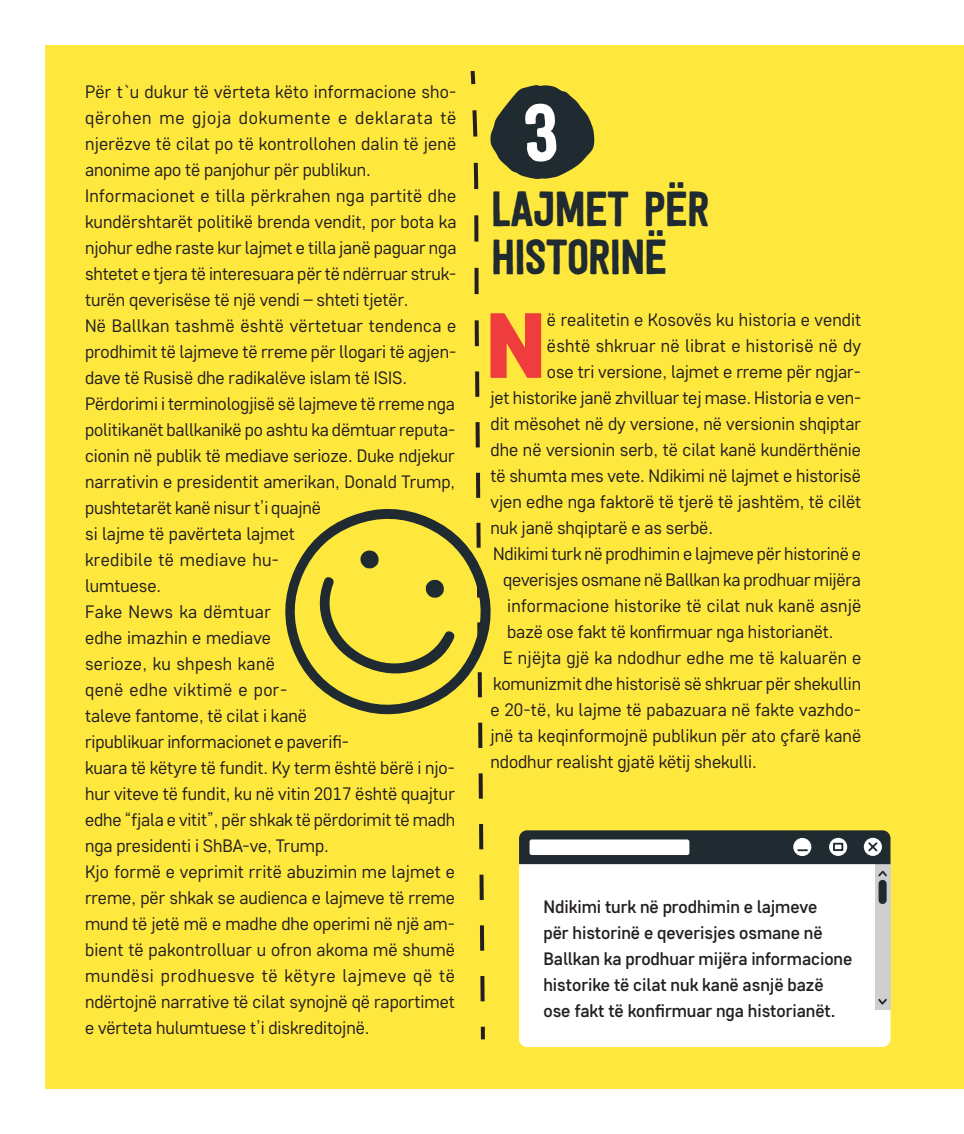
<style>
.page{position:relative;width:964px;height:1134px;background:#fff}
.page>*{position:absolute;margin:0;border:0;box-sizing:border-box;transform-origin:0 0}
.t1{font:900 92.2px "Core Sans D75";color:#ee3d3c}
.t2{font:49px/47.4px "Festivo Letters No.1";letter-spacing:-.04em;color:#1f2a31}
.t3{font:18px/26px "Core Sans D35";letter-spacing:-.005em;color:#231f20}
.t4{font:500 18px/26px "Core Sans D45";letter-spacing:-.005em;color:#231f20}
.t5{font:18px "Core Sans D35";letter-spacing:.015em;color:#231f20}
</style>
<div class="page">
<div style="left:45px;top:45px;width:919px;height:1044px;background:#ffe83e"></div>
<svg style="left:520px;top:1043px;width:370px;height:4px"></svg>
<svg style="left:285px;top:508px;width:183px;height:207px"></svg>
<svg style="left:468px;top:70px;width:422px;height:973px"></svg>
<p class="t3" style="left:85px;top:78px;width:373px">Për t`u dukur të vërteta këto informacione sho&shy;qërohen me gjoja dokumente e deklarata të njerëzve të cilat po të kontrollohen dalin të jenë anonime apo të panjohur për publikun.<br>Informacionet e tilla përkrahen nga partitë dhe kundërshtarët politikë brenda vendit, por bota ka njohur edhe raste kur lajmet e tilla janë paguar nga shtetet e tjera të interesuara për të ndërruar struk&shy;turën qeverisëse të një vendi – shteti tjetër.<br>Në Ballkan tashmë është vërtetuar tendenca e prodhimit të lajmeve të rreme për llogari të agjen&shy;dave të Rusisë dhe radikalëve islam të ISIS.<br>Përdorimi i terminologjisë së lajmeve të rreme nga politikanët ballkanikë po ashtu ka dëmtuar reputa&shy;cionin në publik të mediave serioze. Duke ndjekur narrativin e presidentit amerikan, Donald Trump, pushtetarët kanë nisur t’i quajnë<br>si lajme të pavërteta lajmet<br>kredibile të mediave hu-<br>lumtuese.<br>Fake News ka dëmtuar<br>edhe imazhin e mediave<br>serioze, ku shpesh kanë<br>qenë edhe viktimë e por-<br>taleve fantome, të cilat i kanë<br>ripublikuar informacionet e paverifi-<br>kuara të këtyre të fundit. Ky term është bërë i njo&shy;hur viteve të fundit, ku në vitin 2017 është quajtur edhe “fjala e vitit”, për shkak të përdorimit të madh nga presidenti i ShBA-ve, Trump.<br>Kjo formë e veprimit rritë abuzimin me lajmet e rreme, për shkak se audienca e lajmeve të rreme mund të jetë më e madhe dhe operimi në një am&shy;bient të pakontrolluar u ofron akoma më shumë mundësi prodhuesve të këtyre lajmeve që të ndërtojnë narrative të cilat synojnë që raportimet e vërteta hulumtuese t’i diskreditojnë.</p>
<h2 class="t2" style="left:490px;top:184px;width:221px">LAJMET PËR<br>HISTORINË</h2>
<h1 class="t1" style="left:484px;top:285px;width:64px">N</h1>
<p class="t3" style="left:547px;top:306px;width:316px">ë realitetin e Kosovës ku historia e vendit</p>
<p class="t5" style="left:547px;top:334px;width:316px">është shkruar në librat e historisë në dy</p>
<p class="t3" style="left:547px;top:358px;width:316px">ose tri versione, lajmet e rreme për ngjar-</p>
<p class="t3" style="left:490px;top:384px;width:372px">jet historike janë zhvilluar tej mase. Historia e ven-</p>
<p class="t3" style="left:490px;top:410px;width:372px">dit mësohet në dy versione, në versionin shqiptar</p>
<p class="t3" style="left:490px;top:436px;width:372px">dhe në versionin serb, të cilat kanë kundërthënie</p>
<p class="t3" style="left:490px;top:462px;width:372px">të shumta mes vete. Ndikimi në lajmet e historisë</p>
<p class="t3" style="left:490px;top:488px;width:372px">vjen edhe nga faktorë të tjerë të jashtëm, të cilët</p>
<p class="t3" style="left:490px;top:514px;width:224px">nuk janë shqiptarë e as serbë.</p>
<p class="t3" style="left:493px;top:540px;width:369px">Ndikimi turk në prodhimin e lajmeve për historinë e</p>
<p class="t3" style="left:503px;top:566px;width:359px">qeverisjes osmane në Ballkan ka prodhuar mijëra</p>
<p class="t3" style="left:507px;top:592px;width:356px">informacione historike të cilat nuk kanë asnjë</p>
<p class="t3" style="left:507px;top:618px;width:328px">bazë ose fakt të konfirmuar nga historianët.</p>
<p class="t5" style="left:503px;top:646px;width:360px">E njëjta gjë ka ndodhur edhe me të kaluarën e</p>
<p class="t3" style="left:493px;top:670px;width:369px">komunizmit dhe historisë së shkruar për shekullin</p>
<p class="t3" style="left:490px;top:696px;width:372px">e 20-të, ku lajme të pabazuara në fakte vazhdo-</p>
<p class="t3" style="left:490px;top:722px;width:372px">jnë ta keqinformojnë publikun për ato çfarë kanë</p>
<p class="t3" style="left:490px;top:748px;width:268px">ndodhur realisht gjatë këtij shekulli.</p>
<p class="t4" style="left:543px;top:893px;width:310px">Ndikimi turk në prodhimin e lajmeve<br>për historinë e qeverisjes osmane në Ballkan ka prodhuar mijëra informacione historike të cilat nuk kanë asnjë bazë ose fakt të konfirmuar nga historianët.</p>
</div>
